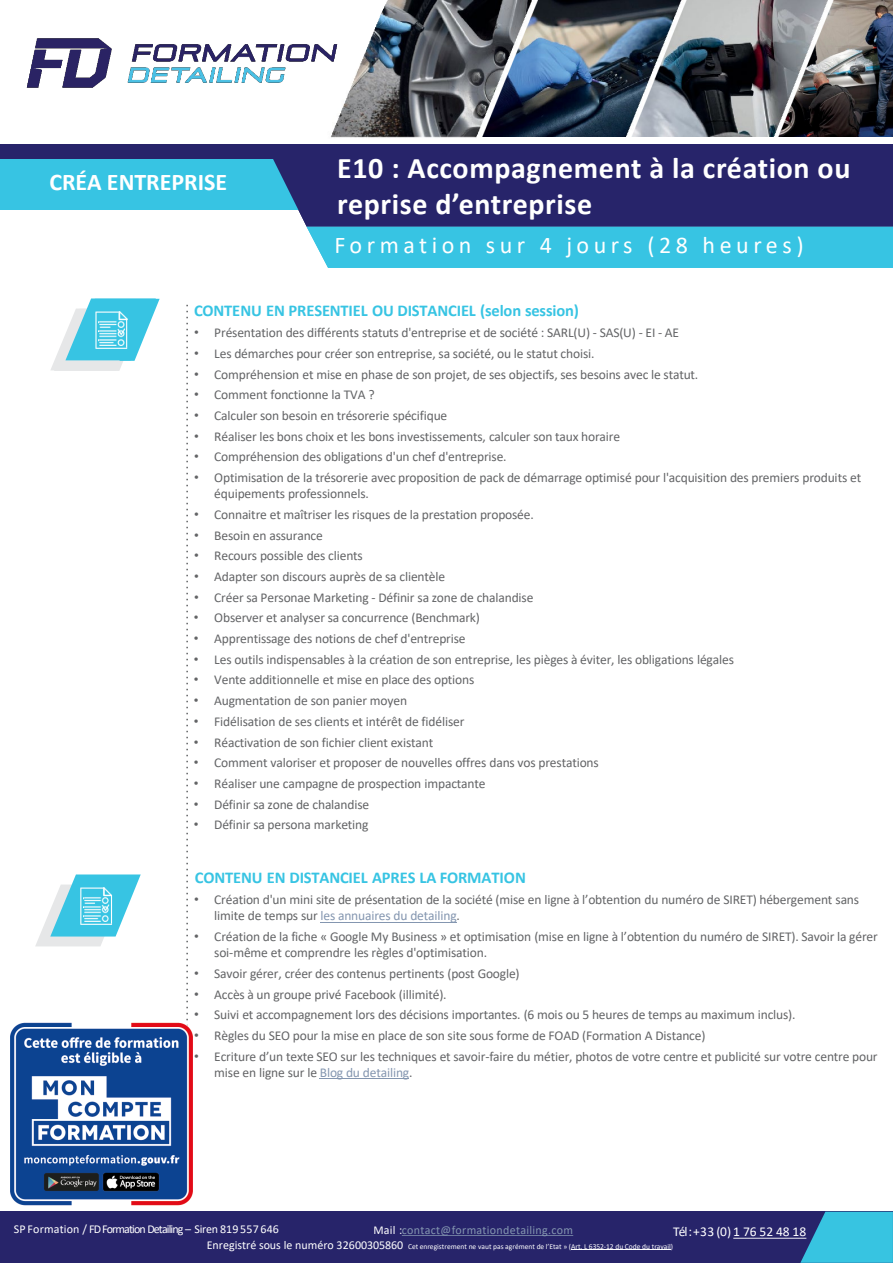
<style>
.page{position:relative;width:893px;height:1263px;background:#fff}
.page>*{position:absolute;margin:0;border:0;box-sizing:border-box;transform-origin:0 0}
.t1{font:700 30px/36px "Calibri";letter-spacing:.02em;color:#fff}
.t2{font:24px "Calibri";letter-spacing:.185em;color:#fff}
.t3{font:700 24px "Calibri";color:#fff}
.t4{font:700 16.5px "Calibri";letter-spacing:-.01em;color:#37c4e3}
.t5{font:13.5px/16.2px "Calibri";letter-spacing:-.015em;color:#636466}
.t6{font:13.5px "Calibri";letter-spacing:.005em;color:#fff}
.t7{font:12px "Calibri";letter-spacing:-.025em;color:#fff}
.t8{font:12px "Calibri";letter-spacing:.025em;color:#8496b0}
.t9{font:7.5px "Calibri";color:#fff}
.s1{font-family:"Arial"}
.s2{color:#8496b0}
.s3{font-size:12px}
.s4{color:#fff}
</style>
<div class="page">
<svg style="left:186px;top:305px;width:2px;height:710px"></svg>
<img style="left:833px;top:0;width:59px;height:137px">
<img style="left:686px;top:0;width:147px;height:137px">
<img style="left:537px;top:0;width:149px;height:137px">
<img style="left:363px;top:0;width:174px;height:138px">
<img style="left:26px;top:38px;width:337px;height:100px">
<div style="left:0;top:159px;width:535px;height:51px;background:#37c4e3"></div>
<div style="left:306px;top:226px;width:586px;height:42px;background:#37c4e3"></div>
<div style="left:273px;top:159px;width:619px;height:67px;background:#27246a"></div>
<div style="left:0;top:144px;width:892px;height:15px;background:#27246a"></div>
<hr style="left:320px;top:922px;width:136px;height:1px;background:#8496b0">
<hr style="left:320px;top:1078px;width:89px;height:1px;background:#8496b0">
<svg style="left:51px;top:298px;width:109px;height:73px"></svg>
<img style="left:99px;top:312px;width:28px;height:33px">
<svg style="left:35px;top:874px;width:106px;height:72px"></svg>
<img style="left:84px;top:888px;width:28px;height:33px">
<img style="left:10px;top:1018px;width:183px;height:188px">
<div style="left:0;top:1212px;width:892px;height:51px;background:#27246a"></div>
<hr style="left:571px;top:1250px;width:99px;height:1px;background:#fff">
<svg style="left:402px;top:1235px;width:171px;height:1px"></svg>
<svg style="left:733px;top:1212px;width:159px;height:51px"></svg>
<h2 class="t3" style="left:49px;top:165px;width:179px">CRÉA ENTREPRISE</h2>
<h1 class="t1" style="left:337px;top:149px;width:515px">E10 : Accompagnement à la création ou reprise d’entreprise</h1>
<h2 class="t2" style="left:334px;top:228px;width:471px">Formation sur 4 jours (28 heures)</h2>
<p class="t4" style="left:194px;top:299px;width:386px">CONTENU EN PRESENTIEL OU DISTANCIEL (selon session)</p>
<p class="t5" style="left:194px;top:324px;width:486px"><span class="s1">•</span> Présentation des différents statuts d'entreprise et de société : SARL(U) - SAS(U) - EI - AE</p>
<p class="t5" style="left:194px;top:345px;width:402px"><span class="s1">•</span> Les démarches pour créer son entreprise, sa société, ou le statut choisi.</p>
<p class="t5" style="left:194px;top:366px;width:506px"><span class="s1">•</span> Compréhension et mise en phase de son projet, de ses objectifs, ses besoins avec le statut.</p>
<p class="t5" style="left:194px;top:386px;width:182px"><span class="s1">•</span> Comment fonctionne la TVA ?</p>
<p class="t5" style="left:194px;top:407px;width:255px"><span class="s1">•</span> Calculer son besoin en trésorerie spécifique</p>
<p class="t5" style="left:194px;top:428px;width:427px"><span class="s1">•</span> Réaliser les bons choix et les bons investissements, calculer son taux horaire</p>
<p class="t5" style="left:194px;top:448px;width:314px"><span class="s1">•</span> Compréhension des obligations d'un chef d'entreprise.</p>
<p class="t5" style="left:214px;top:469px;width:648px;text-indent:-20px"><span class="s1">•</span> Optimisation de la trésorerie avec proposition de pack de démarrage optimisé pour l'acquisition des premiers produits et équipements professionnels.</p>
<p class="t5" style="left:194px;top:506px;width:341px"><span class="s1">•</span> Connaitre et maîtriser les risques de la prestation proposée.</p>
<p class="t5" style="left:194px;top:527px;width:130px"><span class="s1">•</span> Besoin en assurance</p>
<p class="t5" style="left:194px;top:547px;width:170px"><span class="s1">•</span> Recours possible des clients</p>
<p class="t5" style="left:194px;top:568px;width:253px"><span class="s1">•</span> Adapter son discours auprès de sa clientèle</p>
<p class="t5" style="left:194px;top:589px;width:341px"><span class="s1">•</span> Créer sa Personae Marketing - Définir sa zone de chalandise</p>
<p class="t5" style="left:194px;top:609px;width:287px"><span class="s1">•</span> Observer et analyser sa concurrence (Benchmark)</p>
<p class="t5" style="left:194px;top:630px;width:273px"><span class="s1">•</span> Apprentissage des notions de chef d'entreprise</p>
<p class="t5" style="left:194px;top:651px;width:541px"><span class="s1">•</span> Les outils indispensables à la création de son entreprise, les pièges à éviter, les obligations légales</p>
<p class="t5" style="left:194px;top:672px;width:282px"><span class="s1">•</span> Vente additionnelle et mise en place des options</p>
<p class="t5" style="left:194px;top:692px;width:215px"><span class="s1">•</span> Augmentation de son panier moyen</p>
<p class="t5" style="left:194px;top:713px;width:272px"><span class="s1">•</span> Fidélisation de ses clients et intérêt de fidéliser</p>
<p class="t5" style="left:194px;top:734px;width:241px"><span class="s1">•</span> Réactivation de son fichier client existant</p>
<p class="t5" style="left:194px;top:754px;width:406px"><span class="s1">•</span> Comment valoriser et proposer de nouvelles offres dans vos prestations</p>
<p class="t5" style="left:194px;top:775px;width:293px"><span class="s1">•</span> Réaliser une campagne de prospection impactante</p>
<p class="t5" style="left:194px;top:796px;width:177px"><span class="s1">•</span> Définir sa zone de chalandise</p>
<p class="t5" style="left:194px;top:816px;width:176px"><span class="s1">•</span> Définir sa persona marketing</p>
<p class="t4" style="left:195px;top:866px;width:332px">CONTENU EN DISTANCIEL APRES LA FORMATION</p>
<p class="t5" style="left:214px;top:891px;width:646px;text-indent:-20px"><span class="s1">•</span> Création d'un mini site de présentation de la société (mise en ligne à l’obtention du numéro de SIRET) hébergement sans limite de temps sur <span class="s2">les annuaires du detailing</span>.</p>
<p class="t5" style="left:214px;top:928px;width:665px;text-indent:-20px"><span class="s1">•</span> Création de la fiche « Google My Business » et optimisation (mise en ligne à l’obtention du numéro de SIRET). Savoir la gérer soi-même et comprendre les règles d'optimisation.</p>
<p class="t5" style="left:194px;top:965px;width:327px"><span class="s1">•</span> Savoir gérer, créer des contenus pertinents (post Google)</p>
<p class="t5" style="left:194px;top:986px;width:254px"><span class="s1">•</span> Accès à un groupe privé Facebook (illimité).</p>
<p class="t5" style="left:194px;top:1006px;width:603px"><span class="s1">•</span> Suivi et accompagnement lors des décisions importantes. (6 mois ou 5 heures de temps au maximum inclus).</p>
<p class="t5" style="left:194px;top:1027px;width:513px"><span class="s1">•</span> Règles du SEO pour la mise en place de son site sous forme de FOAD (Formation A Distance)</p>
<p class="t5" style="left:214px;top:1048px;width:665px;text-indent:-20px"><span class="s1">•</span> Ecriture d’un texte SEO sur les techniques et savoir-faire du métier, photos de votre centre et publicité sur votre centre pour mise en ligne sur le <span class="s2">Blog du detailing</span>.</p>
<p class="t7" style="left:14px;top:1220px;width:266px">SP Formation / FD Formation Detailing – Siren 819557 646</p>
<p class="t9" style="left:207px;top:1241px;width:468px"><span class="s3">Enregistré sous le numéro 32600305860</span> Cet enregistrement ne vaut pas agrément de l’Etat » (Art. L 6352-12 du Code du travail)</p>
<p class="t8" style="left:373px;top:1221px;width:201px"><span class="s4">Mail :</span>contact@formationdetailing.com</p>
<p class="t6" style="left:673px;top:1222px;width:135px">Tél:+33 (0) 1 76 52 48 18</p>
</div>
